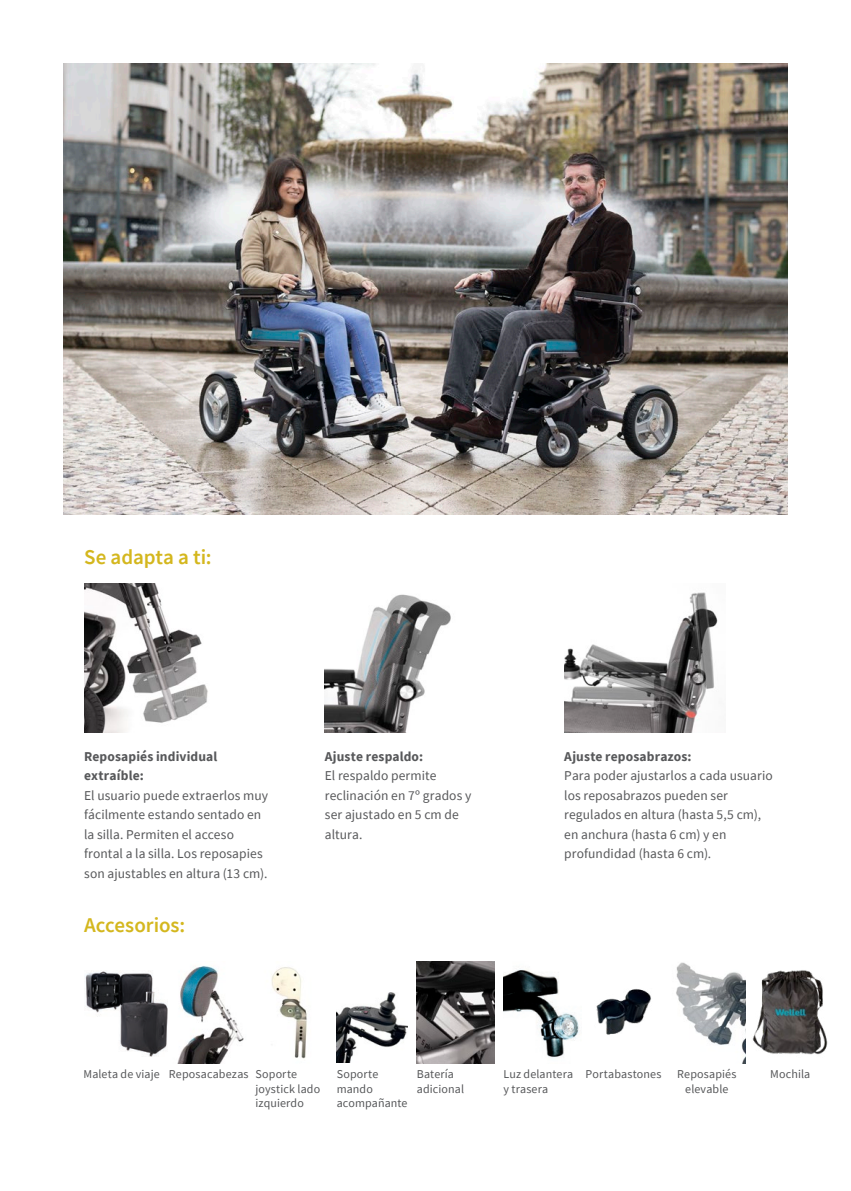
<style>
.page{position:relative;width:851px;height:1191px;background:#fff}
.page>*{position:absolute;margin:0;border:0;box-sizing:border-box;transform-origin:0 0}
.t1{font:600 21px "Source Sans Pro";letter-spacing:-.005em;color:#d4b71e}
.t2{font:13.5px/19.5px "Source Sans Pro";letter-spacing:.005em;color:#57585a}
.t3{font:700 13.5px/19.5px "Source Sans Pro";letter-spacing:.01em;color:#57585a}
.t4{font:12px/14.4px "Source Sans Pro";letter-spacing:.01em;color:#57585a}
</style>
<div class="page">
<img style="left:84px;top:583px;width:124px;height:150px">
<img style="left:324px;top:594px;width:127px;height:139px">
<img style="left:564px;top:592px;width:154px;height:141px">
<img style="left:64px;top:64px;width:723px;height:451px">
<img style="left:85px;top:971px;width:83px;height:85px">
<img style="left:417px;top:961px;width:77px;height:102px">
<img style="left:271px;top:967px;width:36px;height:92px">
<img style="left:596px;top:989px;width:55px;height:46px">
<img style="left:177px;top:966px;width:67px;height:97px">
<img style="left:503px;top:970px;width:76px;height:88px">
<img style="left:336px;top:992px;width:72px;height:70px">
<img style="left:676px;top:962px;width:69px;height:101px">
<img style="left:752px;top:970px;width:76px;height:85px">
<h1 class="t1" style="left:84px;top:543px;width:129px">Se adapta a ti:</h1>
<p class="t3" style="left:84px;top:746px;width:135px">Reposapiés individual extraíble:</p>
<p class="t2" style="left:84px;top:785px;width:185px">El usuario puede extraerlos muy fácilmente estando sentado en la silla. Permiten el acceso frontal a la silla. Los reposapies son ajustables en altura (13 cm).</p>
<h1 class="t1" style="left:84px;top:911px;width:102px">Accesorios:</h1>
<p class="t3" style="left:325px;top:746px;width:100px">Ajuste respaldo:</p>
<p class="t2" style="left:325px;top:766px;width:148px">El respaldo permite reclinación en 7º grados y ser ajustado en 5 cm de altura.</p>
<p class="t3" style="left:564px;top:746px;width:129px">Ajuste reposabrazos:</p>
<p class="t2" style="left:564px;top:766px;width:210px">Para poder ajustarlos a cada usuario los reposabrazos pueden ser regulados en altura (hasta 5,5 cm), en anchura (hasta 6 cm) y en profundidad (hasta 6 cm).</p>
<p class="t4" style="left:83px;top:1067px;width:166px">Maleta de viaje Reposacabezas</p>
<p class="t4" style="left:336px;top:1067px;width:72px">Soporte mando acompañante</p>
<p class="t4" style="left:417px;top:1067px;width:49px">Batería adicional</p>
<p class="t4" style="left:255px;top:1067px;width:66px">Soporte joystick lado izquierdo</p>
<p class="t4" style="left:503px;top:1067px;width:71px">Luz delantera y trasera</p>
<p class="t4" style="left:585px;top:1067px;width:77px">Portabastones</p>
<p class="t4" style="left:677px;top:1067px;width:61px;text-align:center">Reposapiés elevable</p>
<p class="t4" style="left:770px;top:1067px;width:42px">Mochila</p>
</div>
